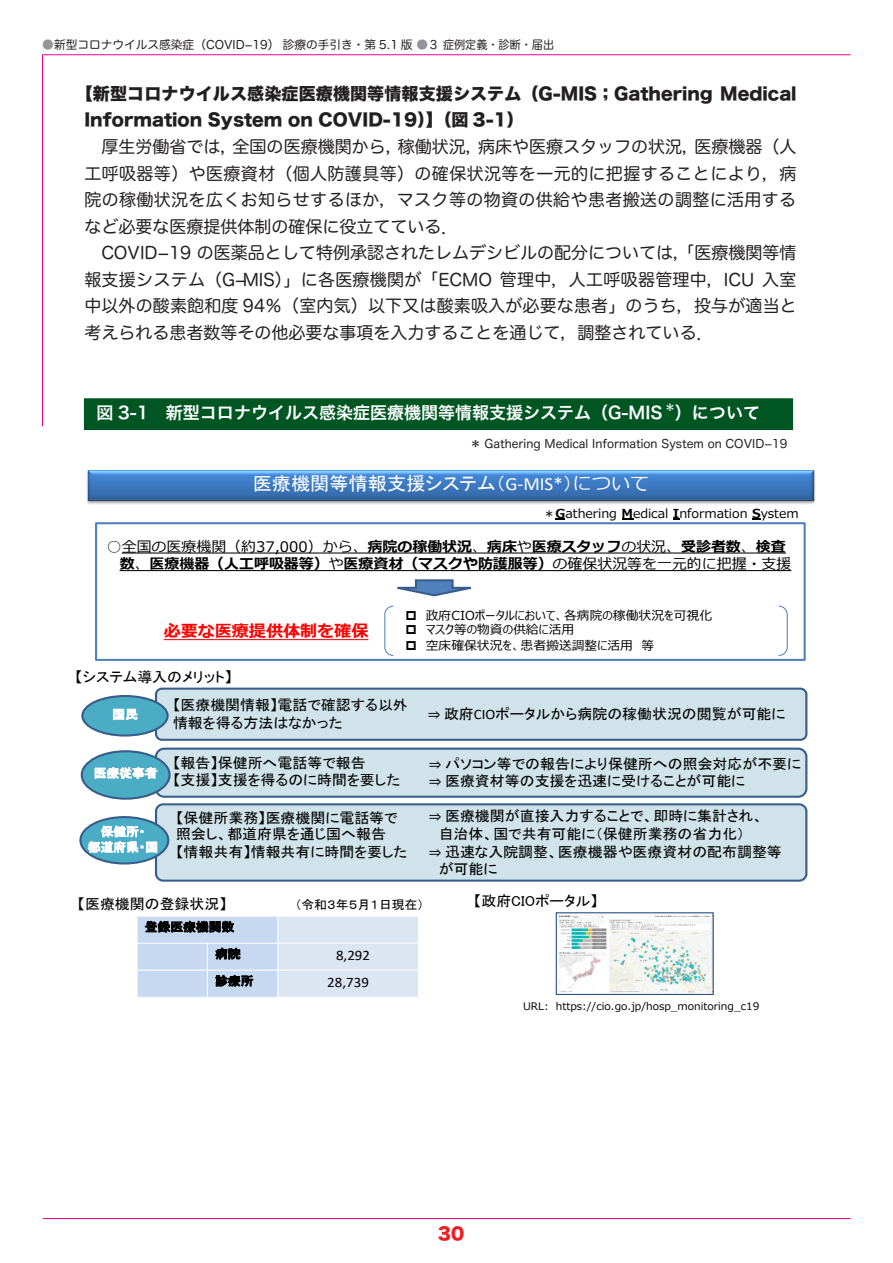
<style>
.page{position:relative;width:893px;height:1263px;background:#fff}
.page>*{position:absolute;margin:0;border:0;box-sizing:border-box;transform-origin:0 0}
.t1{font:18.6px "MS P Gothic";color:#fff}
.t2{font:16.95px/26.5px "Hira Maru Pro N W4";color:#231f20;text-align:right}
.t3{font:16.95px/26.5px "Hira Maru Pro N W4";letter-spacing:.02em;color:#231f20}
.t4{font:16.95px/26.5px "Hira Kaku Std N W8";color:#231f20}
.t5{font:16.95px "Hira Kaku Pro N W6";color:#fff}
.t6{font:16.95px "Hira Kaku Std N W8";color:#ee1d23}
.t7{font:700 16.5px "Meiryo";color:#f00}
.t8{font:14.4px/17.5px "MS P Gothic";color:#000}
.t9{font:700 14.4px/17.5px "Meiryo";color:#000}
.t10{font:14.4px "Calibri";color:#000}
.t11{font:12.45px "Meiryo UI";color:#000}
.t12{font:12.45px "MS P Gothic";color:#000}
.t13{font:12.15px/15.6px "MS P Gothic";color:#fff;text-align:center;scale:1.05 1}
.t14{font:12.15px "MS P Gothic";color:#000;scale:1.05 1}
.t15{font:11.7px "Hira Maru Pro N W4";color:#231f20}
.t16{font:10.35px "Meiryo UI";color:#000}
.t17{font:9.9px "Hira Kaku Pro N W6";color:#fff}
.s1{color:#939598}
.s2{font-family:"Hiragino Sans W6"}
.s3{font-family:"Calibri"}
.s4{font-family:"Meiryo"}
.s5{font-weight:700}
.s6{font-weight:400}
.s7{font-family:"Cambria Math"}
</style>
<div class="page">
<hr style="left:43px;top:54px;width:807px;height:1px;background:#ed028c">
<hr style="left:42px;top:55px;width:1px;height:371px;background:#ed028c">
<hr style="left:43px;top:1218px;width:808px;height:1px;background:#ed028c">
<div style="left:85px;top:400px;width:707px;height:29px;background:#005623"></div>
<div style="left:83px;top:398px;width:711px;height:33px;border:1px solid #fff"></div>
<img style="left:87px;top:470px;width:728px;height:34px">
<img style="left:558px;top:915px;width:154px;height:78px">
<div style="left:556px;top:912px;width:158px;height:83px;border:1px solid #1f497d"></div>
<div style="left:95px;top:522px;width:711px;height:139px;border:2px solid #4f81bd"></div>
<svg style="left:397px;top:579px;width:74px;height:18px"></svg>
<div style="left:156px;top:749px;width:650px;height:48px;background:#d0e3ea;border-radius:8px"></div>
<div style="left:155px;top:748px;width:652px;height:50px;border:2px solid #385d8a;border-radius:8px"></div>
<div style="left:156px;top:804px;width:650px;height:77px;background:#d0e3ea;border-radius:7px"></div>
<div style="left:155px;top:803px;width:652px;height:79px;border:2px solid #385d8a;border-radius:7px"></div>
<div style="left:156px;top:689px;width:650px;height:51px;background:#d0e3ea;border-radius:6px"></div>
<div style="left:155px;top:688px;width:652px;height:53px;border:2px solid #385d8a;border-radius:6px"></div>
<div style="left:82px;top:696px;width:86px;height:39px;background:#4bacc6;border-radius:50%"></div>
<div style="left:81px;top:695px;width:88px;height:41px;border:2px solid #385d8a;border-radius:50%"></div>
<div style="left:80px;top:817px;width:88px;height:46px;background:#4bacc6;border-radius:50%"></div>
<div style="left:79px;top:816px;width:90px;height:48px;border:2px solid #385d8a;border-radius:50%"></div>
<div style="left:82px;top:751px;width:88px;height:48px;background:#4bacc6;border-radius:50%"></div>
<div style="left:81px;top:750px;width:90px;height:50px;border:2px solid #385d8a;border-radius:50%"></div>
<svg style="left:122px;top:552px;width:664px;height:1px"></svg>
<svg style="left:120px;top:570px;width:671px;height:1px"></svg>
<svg style="left:164px;top:639px;width:204px;height:1px"></svg>
<div style="left:137px;top:916px;width:141px;height:27px;background:#c6d9f1"></div>
<div style="left:278px;top:916px;width:141px;height:27px;background:#dce6f2"></div>
<div style="left:137px;top:943px;width:70px;height:27px;background:#c6d9f1"></div>
<div style="left:207px;top:943px;width:71px;height:27px;background:#c6d9f1"></div>
<div style="left:278px;top:943px;width:141px;height:27px;background:#dce6f2"></div>
<div style="left:137px;top:970px;width:70px;height:27px;background:#c6d9f1"></div>
<div style="left:207px;top:970px;width:71px;height:27px;background:#c6d9f1"></div>
<div style="left:278px;top:970px;width:141px;height:27px;background:#dce6f2"></div>
<hr style="left:207px;top:943px;width:1px;height:55px;background:#fff">
<hr style="left:277px;top:916px;width:1px;height:82px;background:#fff">
<hr style="left:137px;top:943px;width:282px;height:1px;background:#fff">
<hr style="left:137px;top:970px;width:282px;height:1px;background:#fff">
<hr style="left:137px;top:916px;width:1px;height:82px;background:#fff">
<hr style="left:418px;top:916px;width:1px;height:82px;background:#fff">
<hr style="left:137px;top:916px;width:282px;height:1px;background:#fff">
<svg style="left:384px;top:605px;width:404px;height:51px"></svg>
<p class="t15" style="left:42px;top:34px;width:513px"><span class="s1">●</span>新型コロナウイルス感染症（COVID−19）　診療の手引き・第 5.1 版 <span class="s1">●</span>３症例定義・診断・届出</p>
<p class="t4" style="left:84px;top:81px;width:714px;text-indent:-9px">【新型コロナウイルス感染症医療機関等情報支援システム（G-MIS；Gathering Medical<br>Information System on COVID-19）】（図 3-1(</p>
<p class="t2" style="left:694px;top:132px;width:104px">医療機器（人</p>
<p class="t2" style="left:233px;top:132px;width:172px">全国の医療機関から，</p>
<p class="t2" style="left:478px;top:132px;width:223px">病床や医療スタッフの状況，</p>
<p class="t2" style="left:398px;top:132px;width:87px">稼働状況，</p>
<p class="t3" style="left:84px;top:132px;width:714px">　厚生労働省では，<br>工呼吸器等）や医療資材（個人防護具等）の確保状況等を一元的に把握することにより，病院の稼働状況を広くお知らせするほか，マスク等の物資の供給や患者搬送の調整に活用するなど必要な医療提供体制の確保に役立てている．</p>
<p class="t2" style="left:84px;top:239px;width:714px">　COVID−19 の医薬品として特例承認されたレムデシビルの配分については「，医療機関等情入室</p>
<p class="t2" style="left:84px;top:265px;width:409px">報支援システム（G MIS）」に各医療機関が「ECMO</p>
<p class="t2" style="left:500px;top:265px;width:256px">管理中，人工呼吸器管理中，ICU</p>
<p class="t2" style="left:84px;top:265px;width:714px;text-align:left;text-indent:151px">−<br>中以外の酸素飽和度 94％（室内気）以下又は酸素吸入が必要な患者」のうち，投与が適当と考えられる患者数等その他必要な事項を入力することを通じて，調整されている．</p>
<p class="t17" style="left:665px;top:398px;width:11px">＊</p>
<p class="t5" style="left:96px;top:398px;width:568px"><span class="s2">図 3-1　</span>新型コロナウイルス感染症医療機関等情報支援システム（G-MIS</p>
<p class="t15" style="left:470px;top:433px;width:319px">＊ Gathering Medical Information System on COVID−19</p>
<p class="t1" style="left:253px;top:474px;width:398px">医療機関等情報支援システム <span class="s3">G</span>（ <span class="s3">-MIS*</span>）<span class="s4">について</span></p>
<p class="t5" style="left:675px;top:398px;width:87px">）について</p>
<p class="t11" style="left:543px;top:504px;width:257px">＊<span class="s5">G</span>athering <span class="s5">M</span>edical <span class="s5">I</span>nformation <span class="s5">S</span>ystem</p>
<p class="t9" style="left:120px;top:538px;width:673px;text-indent:-13px"><span class="s6">○全国の医療機関（約37,000）から、</span>病院の稼働状況<span class="s6">、</span>病床<span class="s6">や</span>医療スタッフ<span class="s6">の状況、</span>受診者数<span class="s6">、</span>検査数<span class="s6">、</span>医療機器（⼈⼯呼吸器等）<span class="s6">や</span>医療資材（マスクや防護服等）<span class="s6">の確保状況等を⼀元的に把握・⽀援</span></p>
<p class="t7" style="left:164px;top:619px;width:206px">必要な医療提供体制を確保</p>
<p class="t8" style="left:75px;top:668px;width:158px">【システム導入のメリット【</p>
<p class="t13" style="left:112px;top:706px;width:26px">国民</p>
<p class="t13" style="left:94px;top:765px;width:62px">医療従事者</p>
<p class="t13" style="left:88px;top:824px;width:69px">保健所・<br>都道府県国・</p>
<p class="t8" style="left:173px;top:696px;width:236px">【医療機関情報】電話で確認する以外</p>
<p class="t8" style="left:173px;top:714px;width:171px">情報を得る方法はなかった</p>
<p class="t8" style="left:173px;top:754px;width:228px">【報告】保健所へ電話等で報告<br>【支援】支援を得るのに時間を要した</p>
<p class="t8" style="left:176px;top:809px;width:233px;line-height:17.1px">【保健所業務】医療機関に電話等で照会し、都道府県を通じ国へ報告<br>【情報共有】情報共有に時間を要した</p>
<p class="t11" style="left:426px;top:606px;width:288px">政府CIOポータルにおいて、各病院の稼働状況を可視化</p>
<p class="t11" style="left:426px;top:621px;width:150px">マスク等の物資の供給に活用</p>
<p class="t11" style="left:641px;top:636px;width:14px">等</p>
<p class="t11" style="left:426px;top:636px;width:209px">空床確保状況を、患者搬送調整に活⽤</p>
<p class="t8" style="left:428px;top:705px;width:359px"><span class="s7">⇒</span> 政府<span class="s3">CIO</span>ポータルから病院の稼働状況の閲覧が可能に</p>
<p class="t8" style="left:429px;top:755px;width:374px"><span class="s7">⇒</span> パソコン等での報告により保健所への照会対応が不要に<span class="s7">⇒</span> 医療資材等の支援を迅速に受けることが可能に</p>
<p class="t8" style="left:429px;top:807px;width:336px"><span class="s7">⇒</span> 医療機関が直接入力することで、即時に集計され、</p>
<p class="t8" style="left:439px;top:825px;width:307px">自治体、国で共有可能に（保健所業務の省力化(</p>
<p class="t8" style="left:429px;top:843px;width:355px"><span class="s7">⇒</span> 迅速な入院調整、医療機器や医療資材の配布調整等</p>
<p class="t8" style="left:439px;top:860px;width:60px">が可能に</p>
<p class="t8" style="left:78px;top:895px;width:151px">【医療機関の登録状況】</p>
<p class="t12" style="left:295px;top:899px;width:130px">（令和３年５月１日現在(</p>
<p class="t8" style="left:474px;top:892px;width:125px">【政府CIOポータル【</p>
<p class="t14" style="left:145px;top:921px;width:87px">登録医療機関数</p>
<p class="t14" style="left:215px;top:948px;width:26px">病院</p>
<p class="t10" style="left:336px;top:945px;width:36px">8,292</p>
<p class="t14" style="left:215px;top:975px;width:38px">診療所</p>
<p class="t10" style="left:327px;top:972px;width:43px">28,739</p>
<p class="t16" style="left:523px;top:999px;width:27px">URL:</p>
<p class="t16" style="left:556px;top:999px;width:205px">https://cio.go.jp/hosp_monitoring_c19</p>
<p class="t6" style="left:438px;top:1224px;width:28px">30</p>
</div>
